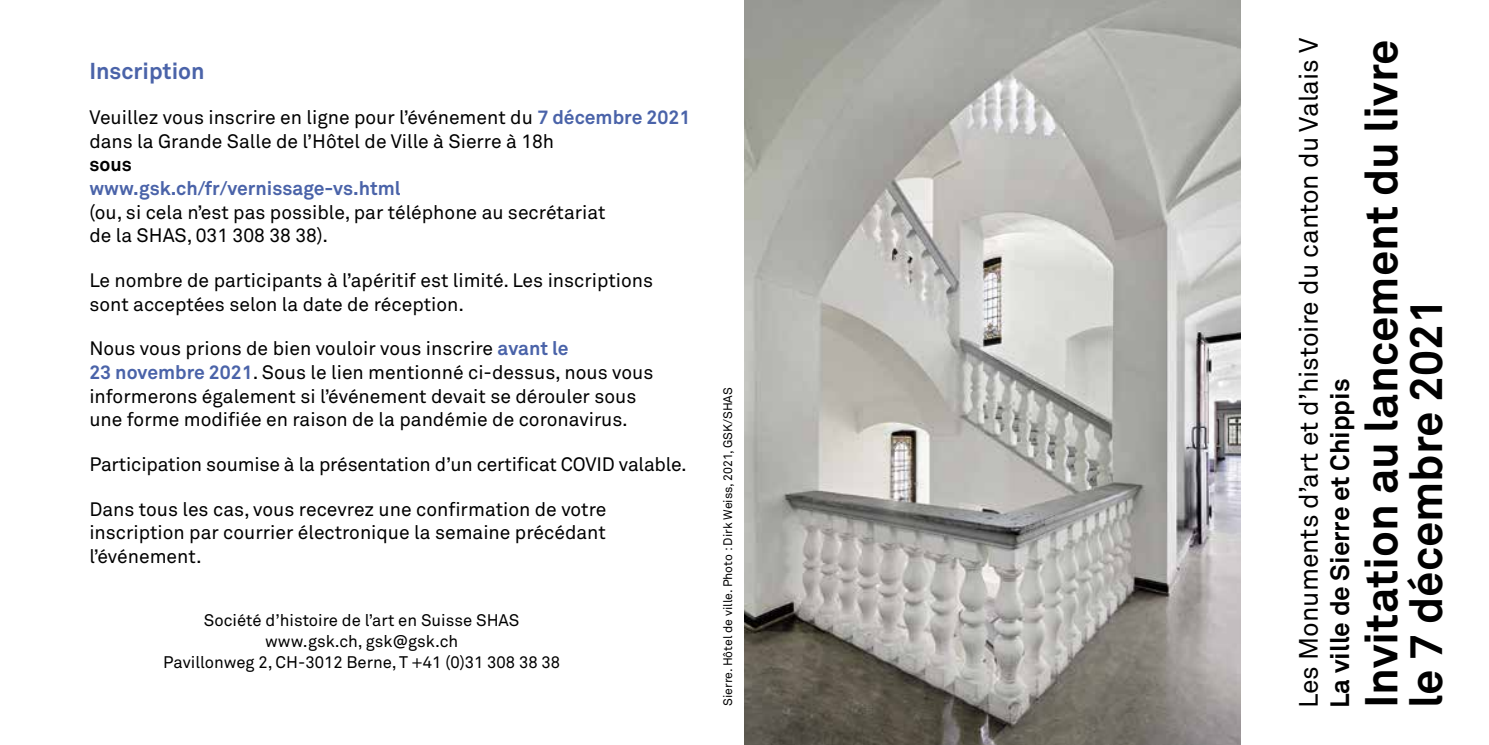
<style>
.page{position:relative;width:1489px;height:745px;background:#fff}
.page>*{position:absolute;margin:0;border:0;box-sizing:border-box;transform-origin:0 0}
.t1{font:700 45.5px/44.6px "Akkurat";color:#000}
.t2{font:26.25px "Akkurat";color:#000}
.t3{font:700 26.25px "Akkurat";color:#000}
.t4{font:700 22.75px "Akkurat";color:#4a63a9}
.t5{font:19.25px/23.6px "Akkurat";color:#000}
.t6{font:700 19.25px "Akkurat";color:#4a63a9}
.t7{font:700 19.25px "Akkurat";color:#000}
.t8{font:16.62px/21px "Akkurat";color:#000;text-align:center}
.t9{font:12.25px "Akkurat";color:#000}
.s1{font-weight:700;color:#4a63a9}
</style>
<div class="page">
<img style="left:744px;top:0;width:496px;height:744px">
<p class="t4" style="left:89px;top:57px;width:117px">Inscription</p>
<p class="t5" style="left:89px;top:105px;width:602px">Veuillez vous inscrire en ligne pour l’événement du <span class="s1">7 décembre 2021 </span>dans la Grande Salle de l’Hôtel de Ville à Sierre à 18h</p>
<p class="t7" style="left:89px;top:152px;width:44px">sous</p>
<p class="t6" style="left:89px;top:176px;width:313px">www.gsk.ch/fr/vernissage-vs.html</p>
<p class="t5" style="left:89px;top:200px;width:517px">(ou, si cela n’est pas possible, par téléphone au secrétariat de la SHAS, 031 308 38 38).</p>
<p class="t5" style="left:89px;top:268px;width:565px">Le nombre de participants à l’apéritif est limité. Les inscriptions sont acceptées selon la date de réception.</p>
<p class="t5" style="left:89px;top:336px;width:565px">Nous vous prions de bien vouloir vous inscrire <span class="s1">avant le<br>23 novembre 2021</span>. Sous le lien mentionné ci-dessus, nous vous informerons également si l’événement devait se dérouler sous une forme modifiée en raison de la pandémie de coronavirus.</p>
<p class="t5" style="left:89px;top:451px;width:599px">Participation soumise à la présentation d’un certificat COVID valable.</p>
<p class="t5" style="left:89px;top:496px;width:518px;text-align:justify">Dans tous les cas, vous recevrez une confirmation de votre inscription par courrier électronique la semaine précédant l’événement.</p>
<p class="t8" style="left:163px;top:609px;width:398px">Société d’histoire de l’art en Suisse SHAS www.gsk.ch, gsk@gsk.ch<br>Pavillonweg 2, CH-3012 Berne, T +41 (0)31 308 38 38</p>
<p class="t9" style="left:720px;top:705px;width:320px;rotate:-90deg">Sierre. Hôtel de ville. Photo : Dirk Weiss, 2021, GSK/SHAS</p>
<h2 class="t2" style="left:1291px;top:707px;width:671px;rotate:-90deg">Les Monuments d’art et d’histoire du canton du Valais V</h2>
<h2 class="t3" style="left:1323px;top:707px;width:331px;rotate:-90deg">La ville de Sierre et Chippis</h2>
<h1 class="t1" style="left:1358px;top:707px;width:669px;rotate:-90deg">Invitation au lancement du livre le 7 décembre 2021</h1>
</div>
